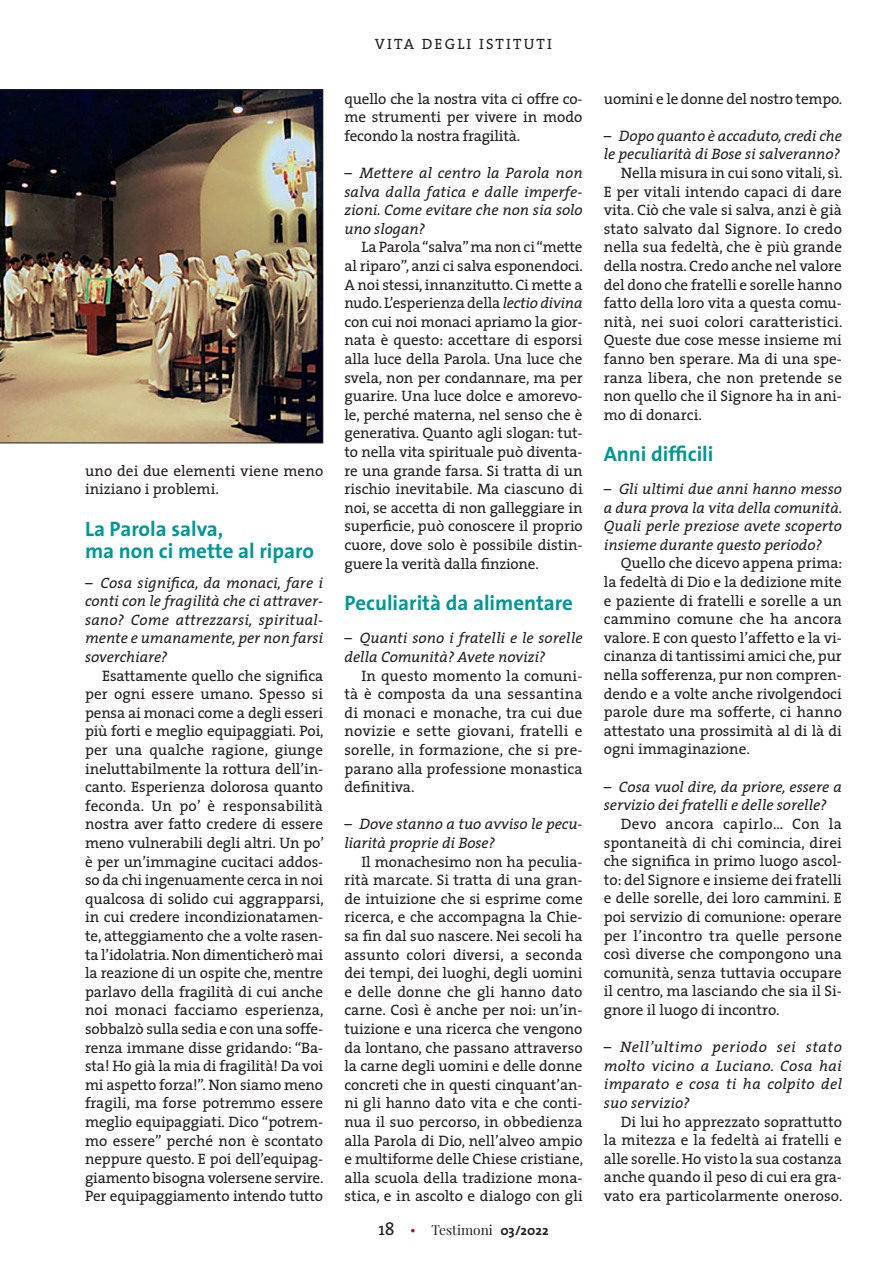
<style>
.page{position:relative;width:893px;height:1263px;background:#fff}
.page>*{position:absolute;margin:0;border:0;box-sizing:border-box;transform-origin:0 0}
.Tit_grafismo{font:700 21px "The Sans";color:#009894}
.Tit_grafismo_2_righe{font:700 21px/22.5px "The Sans";color:#009894}
.Normale{font:15.15px/18.6px "The Serif";color:#231f20;text-align:justify}
.Normale-2{font:italic 15.15px/18.6px "The Serif";color:#231f20;text-align:justify}
.t1{font:15px "The Serif";letter-spacing:.145em;color:#231f20}
.t2{font:13.65px "Playfair Display";color:#231f20}
.s1{font-style:italic}
.s2{font-family:"The Serif";font-size:18px}
.s3{font-family:"The Serif";font-size:15px;color:#b00d38}
.s4{font-family:"The Sans";font-weight:700}
</style>
<div class="page">
<img style="left:0;top:89px;width:323px;height:354px">
<hr style="left:892px;top:516px;width:1px;height:341px;background:#fed984">
<p class="Normale" style="left:85px;top:461px;width:240px">uno dei due elementi viene meno iniziano i problemi.</p>
<p class="Tit_grafismo_2_righe" style="left:85px;top:517px;width:230px">La Parola salva,<br>ma non ci mette al riparo</p>
<p class="Normale-2" style="left:85px;top:573px;width:240px">– Cosa significa, da monaci, fare i conti con le fragilità che ci attraver&shy;sano? Come attrezzarsi, spiritual&shy;mente e umanamente, per non farsi soverchiare?</p>
<p class="Normale" style="left:85px;top:666px;width:241px;text-indent:17px">Esattamente quello che significa per ogni essere umano. Spesso si pensa ai monaci come a degli esseri più forti e meglio equipaggiati. Poi, per una qualche ragione, giunge ineluttabilmente la rottura dell’in&shy;canto. Esperienza dolorosa quanto feconda. Un po’ è responsabilità nostra aver fatto credere di essere meno vulnerabili degli altri. Un po’ è per un’immagine cucitaci addos&shy;so da chi ingenuamente cerca in noi qualcosa di solido cui aggrapparsi, in cui credere incondizionatamen&shy;te, atteggiamento che a volte rasen&shy;ta l’idolatria. Non dimenticherò mai la reazione di un ospite che, mentre parlavo della fragilità di cui anche noi monaci facciamo esperienza, sobbalzò sulla sedia e con una soffe&shy;renza immane disse gridando: “Ba&shy;sta! Ho già la mia di fragilità! Da voi mi aspetto forza!”. Non siamo meno fragili, ma forse potremmo essere meglio equipaggiati. Dico “potrem&shy;mo essere” perché non è scontato neppure questo. E poi dell’equipag&shy;giamento bisogna volersene servire.<br>Per equipaggiamento intendo tutto</p>
<p class="t1" style="left:375px;top:32px;width:179px">VITA DEGLI ISTITUTI</p>
<p class="Normale" style="left:344px;top:89px;width:240px">quello che la nostra vita ci offre co&shy;me strumenti per vivere in modo fecondo la nostra fragilità.</p>
<p class="Normale-2" style="left:344px;top:163px;width:240px">– Mettere al centro la Parola non salva dalla fatica e dalle imperfe&shy;zioni. Come evitare che non sia solo uno slogan?</p>
<p class="Normale" style="left:344px;top:237px;width:240px;text-indent:17px">La Parola “salva” ma non ci “mette al riparo”, anzi ci salva esponendoci.<br>A noi stessi, innanzitutto. Ci mette a nudo. L’esperienza della <span class="s1">lectio divina </span>con cui noi monaci apriamo la gior&shy;nata è questo: accettare di esporsi alla luce della Parola. Una luce che svela, non per condannare, ma per guarire. Una luce dolce e amorevo&shy;le, perché materna, nel senso che è generativa. Quanto agli slogan: tut&shy;to nella vita spirituale può diventa&shy;re una grande farsa. Si tratta di un rischio inevitabile. Ma ciascuno di noi, se accetta di non galleggiare in superficie, può conoscere il proprio cuore, dove solo è possibile distin&shy;guere la verità dalla finzione.</p>
<p class="Tit_grafismo" style="left:344px;top:585px;width:230px">Peculiarità da alimentare</p>
<p class="Normale-2" style="left:344px;top:628px;width:240px">– Quanti sono i fratelli e le sorelle della Comunità? Avete novizi?</p>
<p class="Normale" style="left:344px;top:666px;width:240px;text-indent:17px">In questo momento la comuni&shy;tà è composta da una sessantina di monaci e monache, tra cui due novizie e sette giovani, fratelli e sorelle, in formazione, che si pre&shy;parano alla professione monastica definitiva.</p>
<p class="Normale-2" style="left:344px;top:814px;width:240px">– Dove stanno a tuo avviso le pecu&shy;liarità proprie di Bose?</p>
<p class="Normale" style="left:344px;top:852px;width:240px;text-indent:17px">Il monachesimo non ha peculia&shy;rità marcate. Si tratta di una gran&shy;de intuizione che si esprime come ricerca, e che accompagna la Chie&shy;sa fin dal suo nascere. Nei secoli ha assunto colori diversi, a seconda dei tempi, dei luoghi, degli uomini e delle donne che gli hanno dato carne. Così è anche per noi: un’in&shy;tuizione e una ricerca che vengono da lontano, che passano attraverso la carne degli uomini e delle donne concreti che in questi cinquant’an&shy;ni gli hanno dato vita e che conti&shy;nua il suo percorso, in obbedienza alla Parola di Dio, nell’alveo ampio e multiforme delle Chiese cristiane, alla scuola della tradizione mona&shy;stica, e in ascolto e dialogo con gli</p>
<p class="t2" style="left:378px;top:1219px;width:172px"><span class="s2">18</span> <span class="s3">•</span> Testimoni <span class="s4">03/2022</span></p>
<p class="Normale" style="left:604px;top:89px;width:240px">uomini e le donne del nostro tempo.</p>
<p class="Normale-2" style="left:604px;top:126px;width:240px">– Dopo quanto è accaduto, credi che le peculiarità di Bose si salveranno?</p>
<p class="Normale" style="left:604px;top:163px;width:240px;text-indent:17px">Nella misura in cui sono vitali, sì.<br>E per vitali intendo capaci di dare vita. Ciò che vale si salva, anzi è già stato salvato dal Signore. Io credo nella sua fedeltà, che è più grande della nostra. Credo anche nel valore del dono che fratelli e sorelle hanno fatto della loro vita a questa comu&shy;nità, nei suoi colori caratteristici.<br>Queste due cose messe insieme mi fanno ben sperare. Ma di una spe&shy;ranza libera, che non pretende se non quello che il Signore ha in ani&shy;mo di donarci.</p>
<p class="Tit_grafismo" style="left:604px;top:437px;width:111px">Anni difficili</p>
<p class="Normale-2" style="left:604px;top:479px;width:240px">– Gli ultimi due anni hanno messo a dura prova la vita della comunità.<br>Quali perle preziose avete scoperto insieme durante questo periodo?</p>
<p class="Normale" style="left:604px;top:554px;width:240px;text-indent:17px">Quello che dicevo appena prima: la fedeltà di Dio e la dedizione mite e paziente di fratelli e sorelle a un cammino comune che ha ancora valore. E con questo l’affetto e la vi&shy;cinanza di tantissimi amici che, pur nella sofferenza, pur non compren&shy;dendo e a volte anche rivolgendoci parole dure ma sofferte, ci hanno attestato una prossimità al di là di ogni immaginazione.</p>
<p class="Normale-2" style="left:604px;top:777px;width:240px">– Cosa vuol dire, da priore, essere a servizio dei fratelli e delle sorelle?</p>
<p class="Normale" style="left:604px;top:814px;width:240px;text-indent:17px">Devo ancora capirlo… Con la spontaneità di chi comincia, direi che significa in primo luogo ascol&shy;to: del Signore e insieme dei fratelli e delle sorelle, dei loro cammini. E poi servizio di comunione: operare per l’incontro tra quelle persone così diverse che compongono una comunità, senza tuttavia occupare il centro, ma lasciando che sia il Si&shy;gnore il luogo di incontro.</p>
<p class="Normale-2" style="left:604px;top:1037px;width:240px">– Nell’ultimo periodo sei stato molto vicino a Luciano. Cosa hai imparato e cosa ti ha colpito del suo servizio?</p>
<p class="Normale" style="left:604px;top:1112px;width:240px;text-indent:17px">Di lui ho apprezzato soprattutto la mitezza e la fedeltà ai fratelli e alle sorelle. Ho visto la sua costanza anche quando il peso di cui era gra&shy;vato era particolarmente oneroso.</p>
</div>
